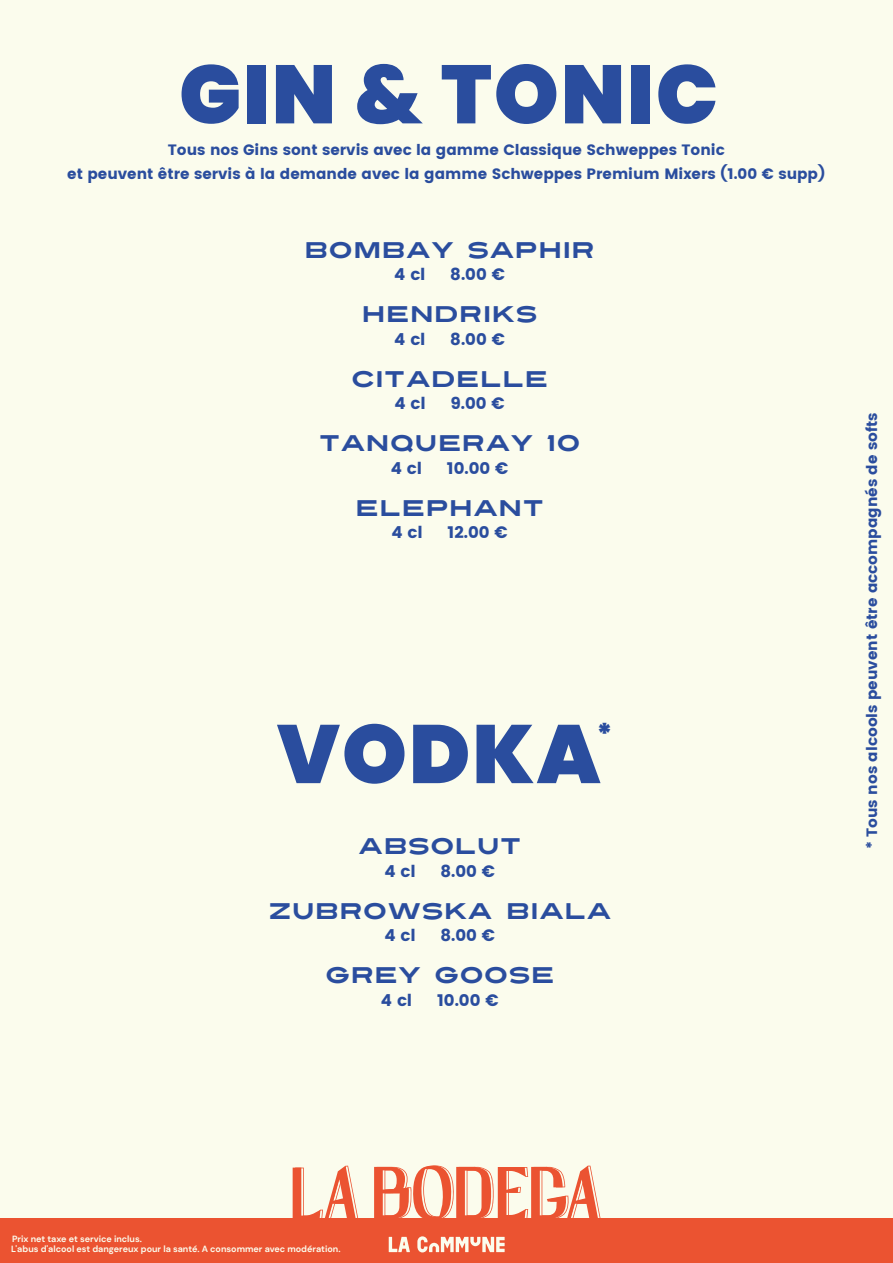
<style>
.page{position:relative;width:893px;height:1263px;background:#fbfced}
.page>*{position:absolute;margin:0;border:0;box-sizing:border-box;transform-origin:0 0}
.t1{font:900 82.5px "Poppins";letter-spacing:.025em;color:#2a4d9e}
.t2{font:900 28.5px "Poppins";color:#2a4d9e}
.t3{font:22.5px "Turnpike";color:#2a4d9e}
.t4{font:16.5px "Poppins";color:#2a4d9e}
.t5{font:15px/24px "Poppins";color:#2a4d9e;text-align:center}
.t6{font:700 9px "DM Sans";color:#fbfced}
</style>
<div class="page">
<div style="left:0;top:1218px;width:893px;height:45px;background:#eb5331"></div>
<svg style="left:389px;top:1237px;width:21px;height:15px"></svg>
<svg style="left:417px;top:1236px;width:88px;height:16px"></svg>
<svg style="left:374px;top:1165px;width:227px;height:53px"></svg>
<svg style="left:293px;top:1166px;width:65px;height:52px"></svg>
<h1 class="t1" style="left:179px;top:47px;width:540px">GIN &amp; TONIC</h1>
<p class="t5" style="left:67px;top:138px;width:760px">Tous nos Gins sont servis avec la gamme Classique Schweppes Tonic<br>et peuvent être servis à la demande avec la gamme Schweppes Premium Mixers (1.00 € supp)</p>
<h3 class="t3" style="left:304px;top:233px;width:292px">BOMBAY SAPHIR</h3>
<p class="t4" style="left:394px;top:265px;width:33px">4 cl</p>
<p class="t4" style="left:450px;top:265px;width:56px">8.00 €</p>
<h3 class="t3" style="left:361px;top:298px;width:178px">HENDRIKS</h3>
<p class="t4" style="left:394px;top:329px;width:33px">4 cl</p>
<p class="t4" style="left:450px;top:329px;width:56px">8.00 €</p>
<h3 class="t3" style="left:351px;top:362px;width:199px">CITADELLE</h3>
<p class="t4" style="left:394px;top:394px;width:33px">4 cl</p>
<p class="t4" style="left:450px;top:394px;width:56px">9.00 €</p>
<h3 class="t3" style="left:319px;top:427px;width:263px">TANQUERAY 10</h3>
<p class="t4" style="left:391px;top:458px;width:33px">4 cl</p>
<p class="t4" style="left:447px;top:458px;width:63px">10.00 €</p>
<h3 class="t3" style="left:355px;top:491px;width:191px">ELEPHANT</h3>
<p class="t4" style="left:391px;top:523px;width:33px">4 cl</p>
<p class="t4" style="left:447px;top:523px;width:62px">12.00 €</p>
<h1 class="t1" style="left:277px;top:706px;width:325px">VODKA</h1>
<h2 class="t2" style="left:597px;top:717px;width:17px">*</h2>
<h3 class="t3" style="left:358px;top:830px;width:165px">ABSOLUT</h3>
<p class="t4" style="left:384px;top:861px;width:33px">4 cl</p>
<p class="t4" style="left:441px;top:861px;width:56px">8.00 €</p>
<h3 class="t3" style="left:268px;top:894px;width:345px">ZUBROWSKA BIALA</h3>
<p class="t4" style="left:384px;top:926px;width:33px">4 cl</p>
<p class="t4" style="left:441px;top:926px;width:56px">8.00 €</p>
<h3 class="t3" style="left:325px;top:959px;width:231px">GREY GOOSE</h3>
<p class="t4" style="left:381px;top:990px;width:33px">4 cl</p>
<p class="t4" style="left:437px;top:990px;width:63px">10.00 €</p>
<p class="t5" style="left:860px;top:849px;width:438px;rotate:-90deg">* Tous nos alcools peuvent être accompagnés de softs</p>
<p class="t6" style="left:12px;top:1233px;width:131px">Prix net taxe et service inclus.</p>
<p class="t6" style="left:11px;top:1244px;width:331px">L'abus d'alcool est dangereux pour la santé. A consommer avec modération.</p>
</div>
